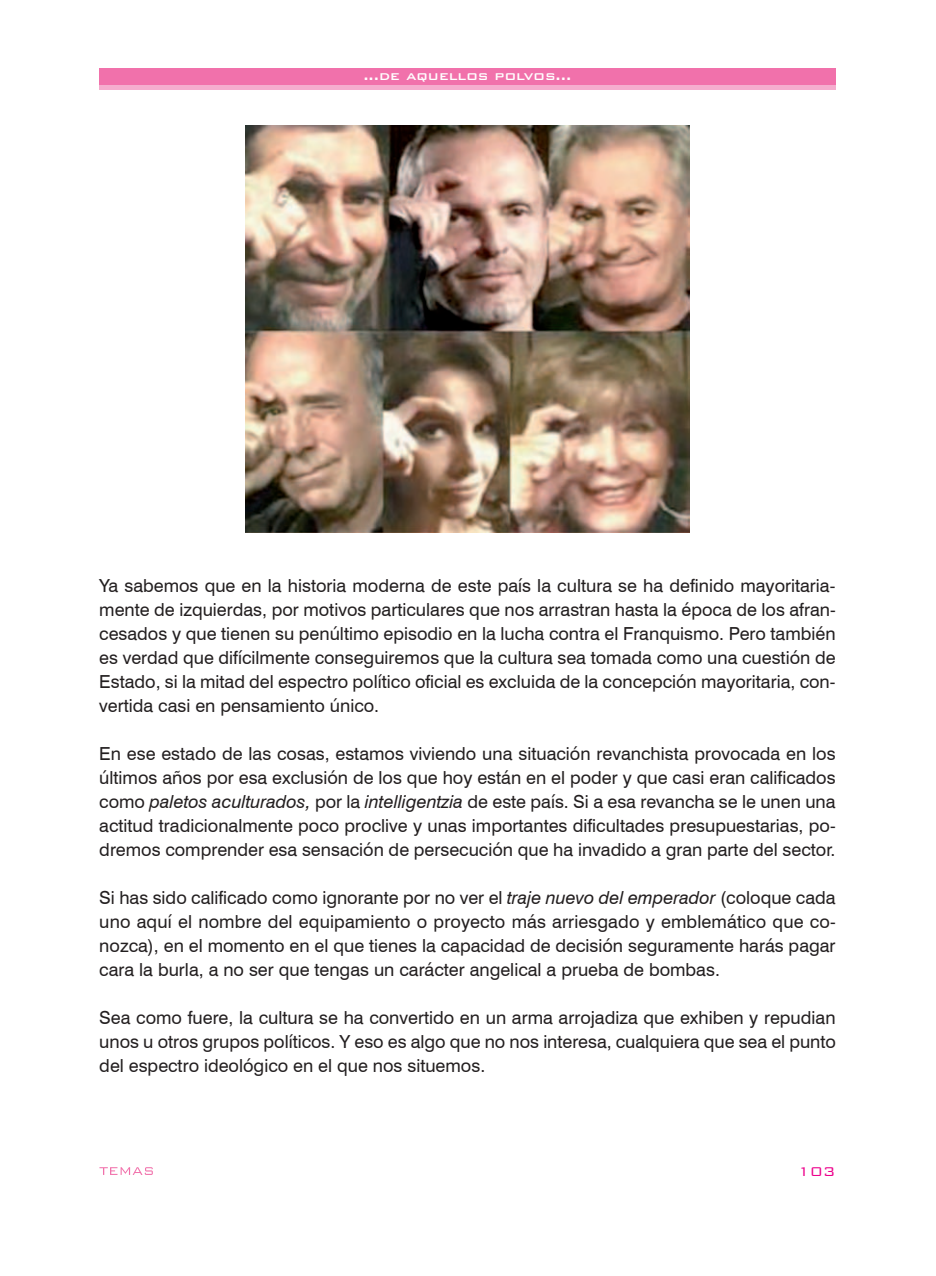
<style>
.page{position:relative;width:936px;height:1276px;background:#fff}
.page>*{position:absolute;margin:0;border:0;box-sizing:border-box;transform-origin:0 0}
.t1{font:18px/24px "Swiss 721 BT";color:#231f20;text-align:justify}
.t2{font:300 17px "Bank Gothic";color:#ed028c}
.t3{font:500 16px "Bank Gothic BT";color:#fff}
.s1{font-style:italic}
</style>
<div class="page">
<div style="left:99px;top:68px;width:736px;height:17px;background:#f171ab"></div>
<hr style="left:99px;top:85px;width:736px;height:4px;background:#f5adce">
<svg style="left:99px;top:1167px;width:54px;height:8px"></svg>
<img style="left:246px;top:125px;width:443px;height:407px">
<p class="t3" style="left:363px;top:65px;width:209px">...de aquellos polvos...</p>
<p class="t1" style="left:99px;top:573px;width:737px">Ya sabemos que en la historia moderna de este país la cultura se ha definido mayoritaria&shy;mente de izquierdas, por motivos particulares que nos arrastran hasta la época de los afran&shy;cesados y que tienen su penúltimo episodio en la lucha contra el Franquismo. Pero también es verdad que difícilmente conseguiremos que la cultura sea tomada como una cuestión de Estado, si la mitad del espectro político oficial es excluida de la concepción mayoritaria, con&shy;vertida casi en pensamiento único.</p>
<p class="t1" style="left:99px;top:741px;width:738px">En ese estado de las cosas, estamos viviendo una situación revanchista provocada en los últimos años por esa exclusión de los que hoy están en el poder y que casi eran calificados como <span class="s1">paletos aculturados,</span> por la <span class="s1">intelligentzia</span> de este país. Si a esa revancha se le unen una actitud tradicionalmente poco proclive y unas importantes dificultades presupuestarias, po&shy;dremos comprender esa sensación de persecución que ha invadido a gran parte del sector.</p>
<p class="t1" style="left:99px;top:885px;width:737px">Si has sido calificado como ignorante por no ver el <span class="s1">traje nuevo del emperador</span> (coloque cada uno aquí el nombre del equipamiento o proyecto más arriesgado y emblemático que co&shy;nozca), en el momento en el que tienes la capacidad de decisión seguramente harás pagar cara la burla, a no ser que tengas un carácter angelical a prueba de bombas.</p>
<p class="t1" style="left:99px;top:1005px;width:738px">Sea como fuere, la cultura se ha convertido en un arma arrojadiza que exhiben y repudian unos u otros grupos políticos. Y eso es algo que no nos interesa, cualquiera que sea el punto del espectro ideológico en el que nos situemos.</p>
<p class="t2" style="left:797px;top:1162px;width:40px">103</p>
</div>
